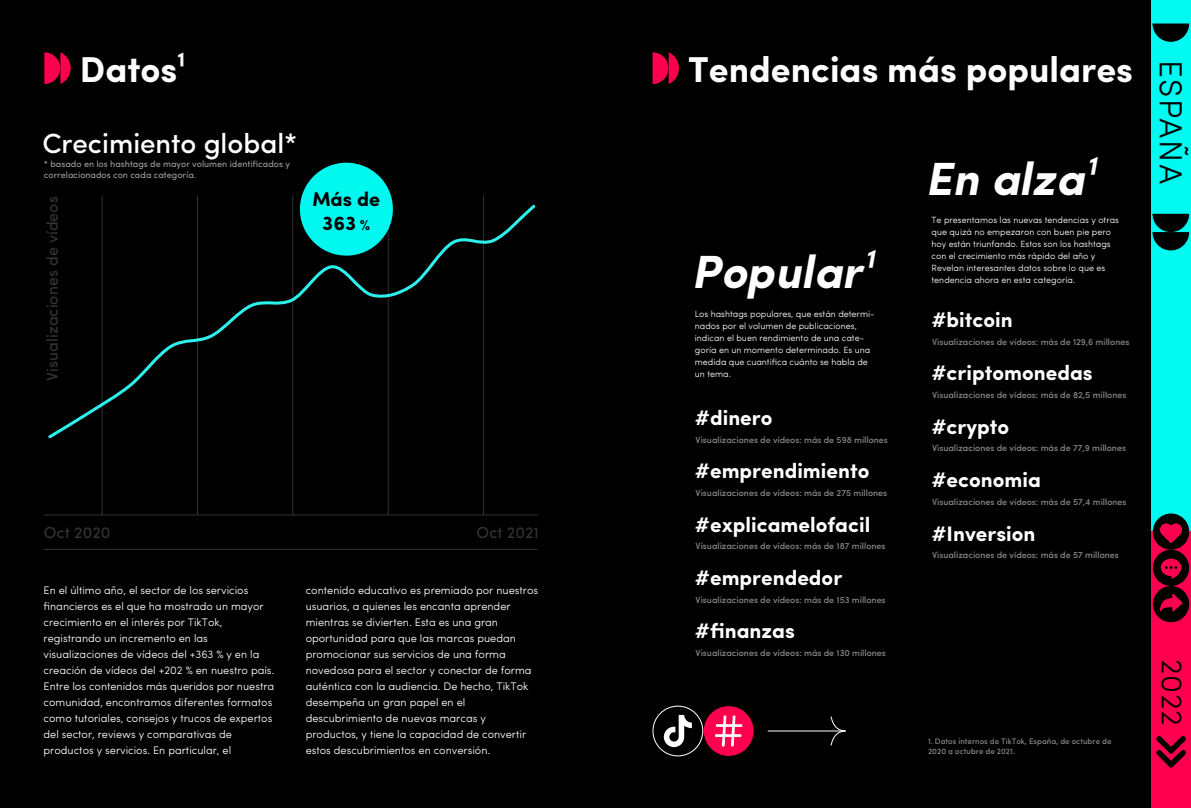
<style>
.page{position:relative;width:1191px;height:808px;background:#000}
.page>*{position:absolute;margin:0;border:0;box-sizing:border-box;transform-origin:0 0}
.t1{font:italic 700 46.6px "Sofia Pro";color:#fff}
.t2{font:700 36px "Sofia Pro";color:#fff}
.t3{font:300 32px "Sofia Pro";letter-spacing:.05em;color:#000}
.t4{font:300 29.4px "Sofia Pro";color:#000}
.t5{font:500 27.8px "Sofia Pro";color:#fff}
.t6{font:700 21px "Sofia Pro";color:#fff}
.t7{font:700 20px/24px "Sofia Pro";color:#000;text-align:center}
.t8{font:16px "Sofia Pro";color:#353535}
.t9{font:300 11px/16px "Sofia Pro";color:#fff}
.t10{font:500 9px "Sofia Pro";color:#888}
.t11{font:300 9px/12px "Sofia Pro";color:#fff}
.t12{font:9px/10.8px "Sofia Pro";color:#9e9f9f}
.t13{font:500 8px/9.6px "Sofia Pro";color:#888}
.s1{font-size:15px}
</style>
<div class="page">
<hr style="left:102px;top:195px;width:1px;height:320px;background:#353535">
<hr style="left:197px;top:195px;width:1px;height:320px;background:#353535">
<hr style="left:292px;top:195px;width:1px;height:320px;background:#353535">
<hr style="left:388px;top:195px;width:1px;height:320px;background:#353535">
<hr style="left:483px;top:195px;width:1px;height:320px;background:#353535">
<hr style="left:44px;top:514px;width:493px;height:1px;background:#353535">
<hr style="left:44px;top:549px;width:493px;height:1px;background:#353535">
<svg style="left:44px;top:52px;width:27px;height:32px"></svg>
<svg style="left:652px;top:52px;width:27px;height:32px"></svg>
<div style="left:704px;top:706px;width:49px;height:50px;background:#ff004f;border-radius:50%"></div>
<svg style="left:715px;top:715px;width:27px;height:31px"></svg>
<div style="left:652px;top:706px;width:51px;height:50px;border:1px solid #fff;border-radius:50%"></div>
<svg style="left:664px;top:715px;width:28px;height:32px"></svg>
<svg style="left:830px;top:716px;width:16px;height:30px"></svg>
<hr style="left:768px;top:730px;width:77px;height:1px;background:#fff">
<div style="left:300px;top:163px;width:93px;height:93px;background:#00f8ef;border-radius:50%"></div>
<svg style="left:48px;top:202px;width:488px;height:239px"></svg>
<div style="left:1151px;top:0;width:40px;height:545px;background:#00f9f0"></div>
<svg style="left:1152px;top:24px;width:37px;height:18px"></svg>
<svg style="left:1152px;top:214px;width:37px;height:36px"></svg>
<div style="left:1151px;top:531px;width:40px;height:277px;background:#ff004f"></div>
<svg style="left:1156px;top:736px;width:30px;height:32px"></svg>
<div style="left:1152px;top:513px;width:37px;height:37px;background:#000;border-radius:50%"></div>
<svg style="left:1160px;top:523px;width:22px;height:20px"></svg>
<div style="left:1152px;top:550px;width:37px;height:36px;background:#000;border-radius:50%"></div>
<svg style="left:1160px;top:559px;width:21px;height:20px"></svg>
<div style="left:1152px;top:586px;width:37px;height:36px;background:#000;border-radius:50%"></div>
<svg style="left:1159px;top:594px;width:23px;height:18px"></svg>
<h2 class="t2" style="left:80px;top:42px;width:107px">Datos¹</h2>
<h2 class="t2" style="left:688px;top:42px;width:446px">Tendencias más populares</h2>
<h3 class="t5" style="left:42px;top:123px;width:256px">Crecimiento global*</h3>
<p class="t12" style="left:44px;top:158px;width:247px">* basado en los hashtags de mayor volumen identificados y correlacionados con cada categoría.</p>
<h3 class="t8" style="left:40px;top:381px;width:186px;rotate:-90deg">Visualizaciones de vídeos</h3>
<h3 class="t7" style="left:312px;top:185px;width:69px">Más de<br>363 <span class="s1">%</span></h3>
<h3 class="t8" style="left:44px;top:520px;width:68px">Oct 2020</h3>
<h3 class="t8" style="left:476px;top:520px;width:64px">Oct 2021</h3>
<p class="t9" style="left:44px;top:582px;width:232px">En el último año, el sector de los servicios financieros es el que ha mostrado un mayor crecimiento en el interés por TikTok, registrando un incremento en las visualizaciones de vídeos del +363 % y en la creación de vídeos del +202 % en nuestro país.<br>Entre los contenidos más queridos por nuestra comunidad, encontramos diferentes formatos como tutoriales, consejos y trucos de expertos del sector, reviews y comparativas de productos y servicios. En particular, el</p>
<p class="t9" style="left:306px;top:582px;width:234px">contenido educativo es premiado por nuestros usuarios, a quienes les encanta aprender mientras se divierten. Esta es una gran oportunidad para que las marcas puedan promocionar sus servicios de una forma novedosa para el sector y conectar de forma auténtica con la audiencia. De hecho, TikTok desempeña un gran papel en el descubrimiento de nuevas marcas y productos, y tiene la capacidad de convertir estos descubrimientos en conversión.</p>
<h1 class="t1" style="left:691px;top:236px;width:181px">Popular¹</h1>
<p class="t11" style="left:695px;top:307px;width:181px">Los hashtags populares, que están determi&shy;nados por el volumen de publicaciones, indican el buen rendimiento de una cate&shy;goría en un momento determinado. Es una medida que cuantifica cuánto se habla de un tema.</p>
<h3 class="t6" style="left:695px;top:401px;width:79px">#dinero</h3>
<p class="t10" style="left:695px;top:433px;width:194px">Visualizaciones de vídeos: más de 598 millones</p>
<h3 class="t6" style="left:695px;top:455px;width:176px">#emprendimiento</h3>
<p class="t10" style="left:695px;top:486px;width:193px">Visualizaciones de vídeos: más de 275 millones</p>
<h3 class="t6" style="left:695px;top:508px;width:177px">#explicamelofacil</h3>
<p class="t10" style="left:695px;top:539px;width:191px">Visualizaciones de vídeos: más de 187 millones</p>
<h3 class="t6" style="left:695px;top:562px;width:149px">#emprendedor</h3>
<p class="t10" style="left:695px;top:593px;width:191px">Visualizaciones de vídeos: más de 153 millones</p>
<h3 class="t6" style="left:695px;top:615px;width:101px">#finanzas</h3>
<p class="t10" style="left:695px;top:646px;width:192px">Visualizaciones de vídeos: más de 130 millones</p>
<h1 class="t1" style="left:925px;top:143px;width:169px">En alza¹</h1>
<p class="t11" style="left:931px;top:213px;width:189px">Te presentamos las nuevas tendencias y otras que quizá no empezaron con buen pie pero hoy están triunfando. Estos son los hashtags con el crecimiento más rápido del año y Revelan interesantes datos sobre lo que es tendencia ahora en esta categoría.</p>
<h3 class="t6" style="left:931px;top:304px;width:83px">#bitcoin</h3>
<p class="t10" style="left:932px;top:335px;width:199px">Visualizaciones de vídeos: más de 129,6 millones</p>
<h3 class="t6" style="left:931px;top:357px;width:163px">#criptomonedas</h3>
<p class="t10" style="left:932px;top:388px;width:196px">Visualizaciones de vídeos: más de 82,5 millones</p>
<h3 class="t6" style="left:931px;top:410px;width:79px">#crypto</h3>
<p class="t10" style="left:932px;top:442px;width:195px">Visualizaciones de vídeos: más de 77,9 millones</p>
<h3 class="t6" style="left:931px;top:464px;width:111px">#economia</h3>
<p class="t10" style="left:932px;top:495px;width:196px">Visualizaciones de vídeos: más de 57,4 millones</p>
<h3 class="t6" style="left:931px;top:517px;width:106px">#Inversion</h3>
<p class="t10" style="left:932px;top:548px;width:188px">Visualizaciones de vídeos: más de 57 millones</p>
<p class="t13" style="left:928px;top:736px;width:185px">1. Datos internos de TikTok, España, de octubre de<br>2020 a octubre de 2021.</p>
<h3 class="t3" style="left:1194px;top:60px;width:126px;rotate:90deg">ESPAÑA</h3>
<h3 class="t4" style="left:1193px;top:659px;width:68px;rotate:90deg">2022</h3>
</div>
